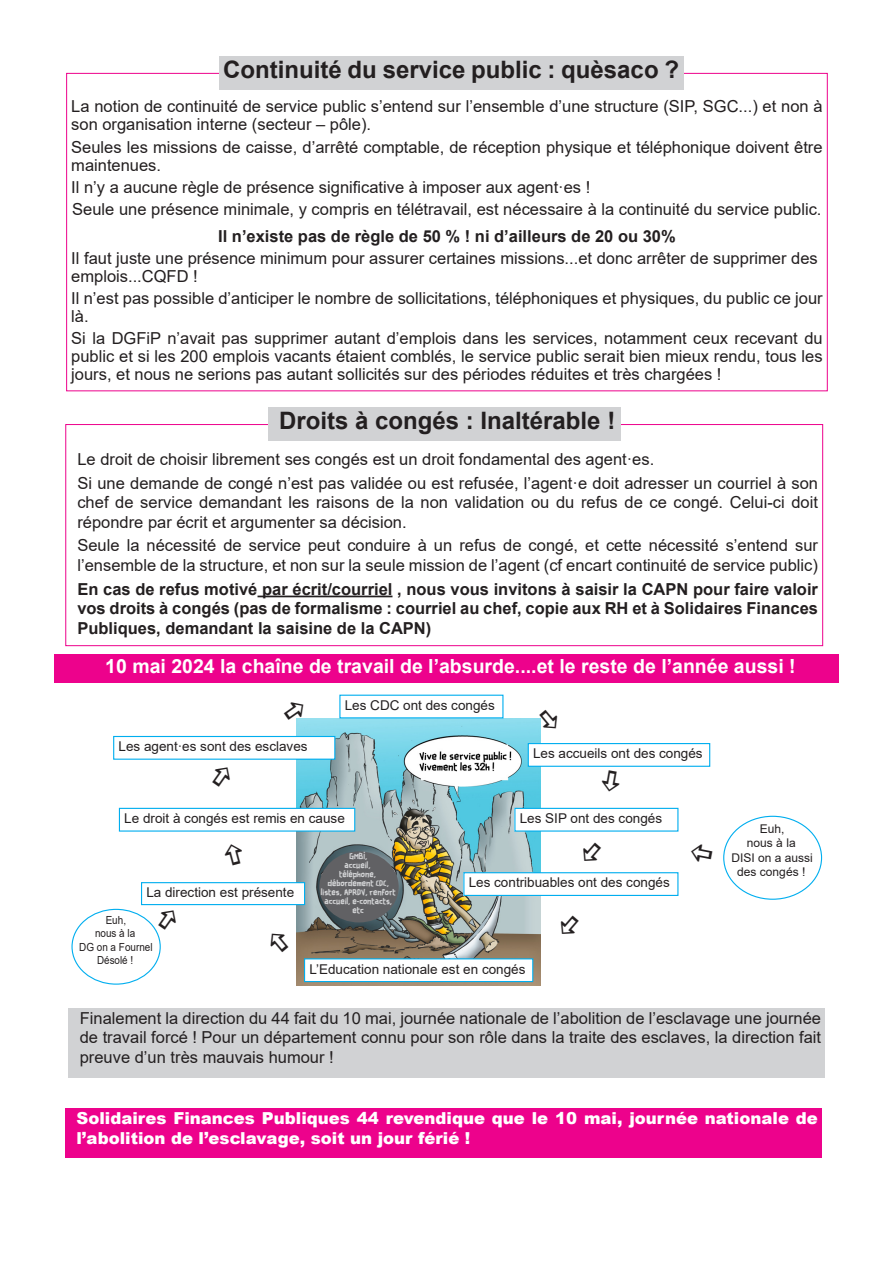
<style>
.page{position:relative;width:893px;height:1263px;background:#fff}
.page>*{position:absolute;margin:0;border:0;box-sizing:border-box;transform-origin:0 0}
.t1{font:700 24px "Arial";color:#231f20}
.t2{font:700 19.5px "Arial";color:#fff}
.t3{font:16.5px/18px "Arial";color:#231f20}
.t4{font:700 16.5px/19.5px "Arial";color:#231f20;text-align:justify}
.t5{font:900 16.5px/19.5px "Arial";color:#fff}
.t6{font:13.5px "Arial";color:#231f20}
.t7{font:12px/14.4px "Arial";color:#231f20;text-align:center}
.t8{font:11.1px/13.4px "Arial";color:#231f20;text-align:center;scale:.89 1}
.t9{font:7.5px/9px "Scotchlidaires";color:#d1d2d4;text-align:center}
</style>
<div class="page">
<img style="left:296px;top:719px;width:245px;height:266px">
<hr style="left:257px;top:596px;width:135px;height:1px;background:#231f20">
<div style="left:65px;top:1108px;width:757px;height:50px;background:#ed028c"></div>
<div style="left:219px;top:56px;width:464px;height:34px;background:#d1d2d4"></div>
<div style="left:268px;top:407px;width:352px;height:34px;background:#d1d2d4"></div>
<div style="left:54px;top:654px;width:785px;height:28px;background:#ed028c"></div>
<div style="left:69px;top:1007px;width:756px;height:70px;background:#d1d2d4"></div>
<div style="left:528px;top:743px;width:182px;height:23px;background:#fff"></div>
<div style="left:528px;top:743px;width:182px;height:24px;border:1px solid #00aeef"></div>
<div style="left:515px;top:808px;width:163px;height:23px;background:#fff"></div>
<div style="left:514px;top:808px;width:164px;height:24px;border:1px solid #00aeef"></div>
<div style="left:464px;top:873px;width:214px;height:22px;background:#fff"></div>
<div style="left:463px;top:872px;width:215px;height:24px;border:1px solid #00aeef"></div>
<div style="left:305px;top:959px;width:228px;height:22px;background:#fff"></div>
<div style="left:304px;top:958px;width:229px;height:24px;border:1px solid #00aeef"></div>
<div style="left:142px;top:883px;width:163px;height:21px;background:#fff"></div>
<div style="left:141px;top:882px;width:164px;height:23px;border:1px solid #00aeef"></div>
<div style="left:119px;top:808px;width:236px;height:23px;background:#fff"></div>
<div style="left:119px;top:808px;width:236px;height:24px;border:1px solid #00aeef"></div>
<div style="left:114px;top:736px;width:221px;height:23px;background:#fff"></div>
<div style="left:113px;top:736px;width:222px;height:24px;border:1px solid #00aeef"></div>
<div style="left:319px;top:851px;width:80px;height:71px;background:#616164;border-radius:50%"></div>
<div style="left:71px;top:909px;width:90px;height:76px;border:1px solid #00aeef;border-radius:50%"></div>
<svg style="left:296px;top:718px;width:12px;height:6px"></svg>
<svg style="left:536px;top:718px;width:5px;height:15px"></svg>
<p class="t1" style="left:223px;top:53px;width:457px">Continuité du service public : quèsaco ?</p>
<p class="t3" style="left:71px;top:97px;width:753px">La notion de continuité de service public s’entend sur l’ensemble d’une structure (SIP, SGC...) et non à son organisation interne (secteur – pôle).</p>
<p class="t3" style="left:71px;top:138px;width:753px">Seules les missions de caisse, d’arrêté comptable, de réception physique et téléphonique doivent être maintenues.</p>
<p class="t3" style="left:71px;top:178px;width:521px">Il n’y a aucune règle de présence significative à imposer aux agent·es !</p>
<p class="t3" style="left:72px;top:200px;width:751px">Seule une présence minimale, y compris en télétravail, est nécessaire à la continuité du service public.</p>
<p class="t4" style="left:218px;top:226px;width:459px">Il n’existe pas de règle de 50 % ! ni d’ailleurs de 20 ou 30%</p>
<p class="t3" style="left:71px;top:249px;width:748px">Il faut juste une présence minimum pour assurer certaines missions...et donc arrêter de supprimer des emplois...CQFD !</p>
<p class="t3" style="left:71px;top:289px;width:753px">Il n’est pas possible d’anticiper le nombre de sollicitations, téléphoniques et physiques, du public ce jour là.</p>
<p class="t3" style="left:71px;top:329px;width:753px;text-align:justify">Si la DGFiP n’avait pas supprimer autant d’emplois dans les services, notamment ceux recevant du public et si les 200 emplois vacants étaient comblés, le service public serait bien mieux rendu, tous les jours, et nous ne serions pas autant sollicités sur des périodes réduites et très chargées !</p>
<p class="t1" style="left:279px;top:404px;width:338px">Droits à congés : Inaltérable !</p>
<p class="t3" style="left:77px;top:450px;width:578px">Le droit de choisir librement ses congés est un droit fondamental des agent·es.</p>
<p class="t3" style="left:77px;top:473px;width:742px;line-height:19.5px;text-align:justify">Si une demande de congé n’est pas validée ou est refusée, l’agent·e doit adresser un courriel à son chef de service demandant les raisons de la non validation ou du refus de ce congé. Celui-ci doit répondre par écrit et argumenter sa décision.</p>
<p class="t3" style="left:77px;top:536px;width:742px;line-height:19.5px">Seule la nécessité de service peut conduire à un refus de congé, et cette nécessité s’entend sur l’ensemble de la structure, et non sur la seule mission de l’agent (cf encart continuité de service public)</p>
<p class="t4" style="left:77px;top:579px;width:742px">En cas de refus motivé par écrit/courriel , nous vous invitons à saisir la CAPN pour faire valoir vos droits à congés (pas de formalisme : courriel au chef, copie aux RH et à Solidaires Finances Publiques, demandant la saisine de la CAPN)</p>
<p class="t2" style="left:105px;top:652px;width:692px">10 mai 2024 la chaîne de travail de l’absurde....et le reste de l’année aussi !</p>
<p class="t6" style="left:119px;top:737px;width:191px">Les agent·es sont des esclaves</p>
<p class="t6" style="left:345px;top:696px;width:152px">Les CDC ont des congés</p>
<p class="t6" style="left:124px;top:809px;width:222px">Le droit à congés est remis en cause</p>
<p class="t6" style="left:533px;top:744px;width:171px">Les accueils ont des congés</p>
<p class="t6" style="left:520px;top:809px;width:144px">Les SIP ont des congés</p>
<p class="t6" style="left:146px;top:883px;width:149px">La direction est présente</p>
<p class="t8" style="left:79px;top:913px;width:84px">Euh,<br>nous à la<br>DG on a Fournel<br>Désolé !</p>
<p class="t9" style="left:321px;top:852px;width:76px">GMBI,<br>accueil,<br>téléphone, débordement CDC, listes, APRDV, renfort accueil, e-contacts, etc</p>
<p class="t6" style="left:469px;top:873px;width:203px">Les contribuables ont des congés</p>
<p class="t6" style="left:309px;top:959px;width:218px">L’Education nationale est en congés</p>
<p class="t7" style="left:731px;top:821px;width:83px">Euh,<br>nous à la<br>DISI on a aussi des congés !</p>
<p class="t3" style="left:80px;top:1008px;width:743px;line-height:19.5px;text-align:justify">Finalement la direction du 44 fait du 10 mai, journée nationale de l’abolition de l’esclavage une journée de travail forcé ! Pour un département connu pour son rôle dans la traite des esclaves, la direction fait preuve d’un très mauvais humour !</p>
<p class="t5" style="left:76px;top:1108px;width:743px">Solidaires Finances Publiques 44 revendique que le 10 mai, journée nationale de l’abolition de l’esclavage, soit un jour férié !</p>
</div>
